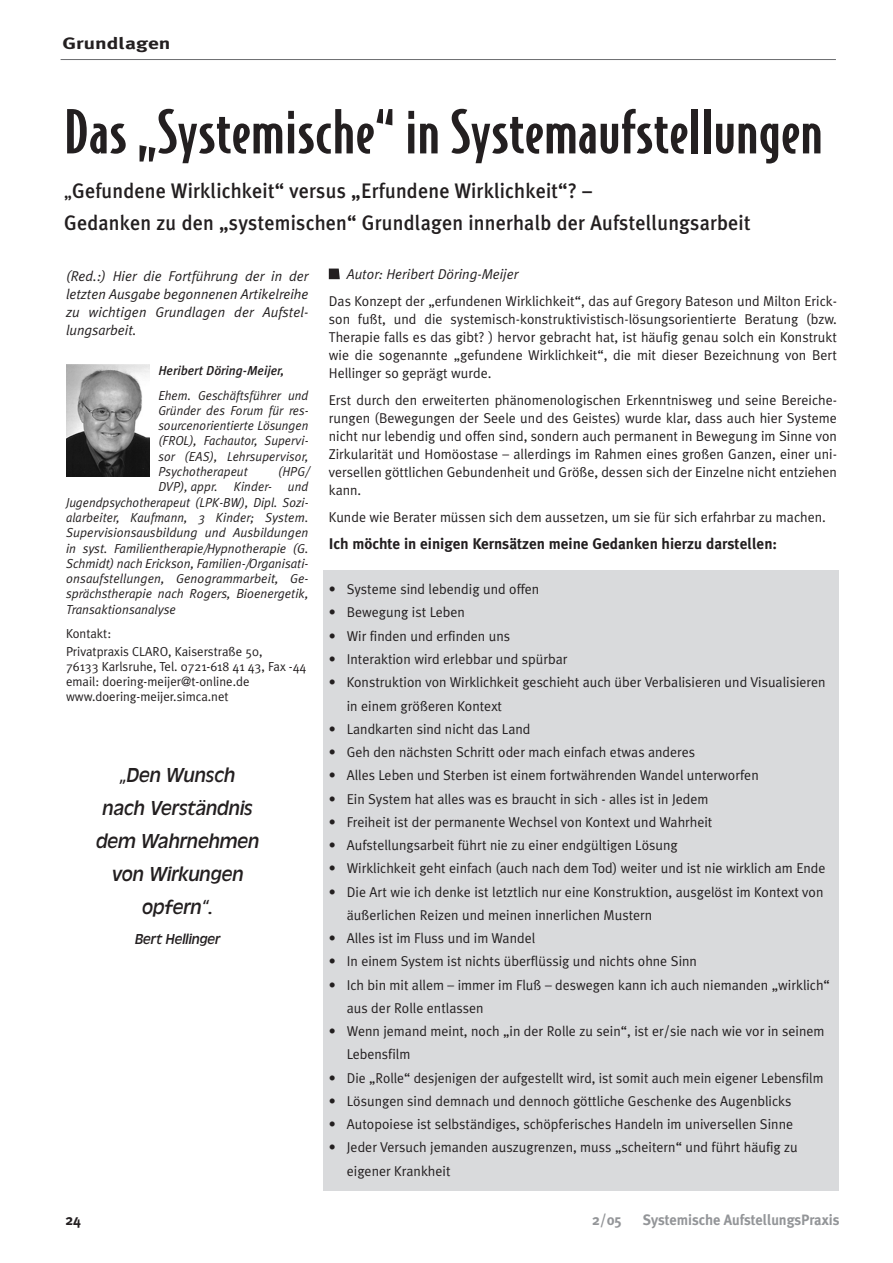
<style>
.page{position:relative;width:893px;height:1263px;background:#fff}
.page>*{position:absolute;margin:0;border:0;box-sizing:border-box;transform-origin:0 0}
.t1{font:500 57.45px "Bodega Sans";letter-spacing:.01em;color:#231f20;scale:1.1 1}
.t2{font:500 21px/31.5px "Meta Plus";letter-spacing:.01em;color:#231f20;scale:.95 1}
.t3{font:italic 21px/33px "Antique Olive T";color:#231f20;text-align:center}
.t4{font:700 16.5px "Meta Plus";color:#231f20;scale:1.3 1}
.t5{font:700 15.45px "Meta Plus";color:#231f20}
.t6{font:700 15px "Meta Plus";letter-spacing:-.005em;color:#939598;scale:.96 1}
.t7{font:italic 15px "Antique Olive T";color:#231f20}
.t8{font:700 15px "Meta Plus";color:#231f20;scale:.96 1}
.t9{font:14.25px/18px "Meta Plus Normal";color:#231f20}
.t10{font:italic 14.25px/18px "Meta Plus Normal";color:#231f20;text-align:justify}
.t11{font:italic 13.05px/15.3px "Meta Plus Normal";color:#231f20;text-align:justify;scale:.95 1}
.t12{font:italic 13.05px "Meta Plus Normal";color:#231f20}
.t13{font:13.05px/15px "Meta Plus Normal";color:#231f20}
.t14{font:italic 500 13.05px "Meta Plus";color:#231f20}
.s1{font-size:17.25px}
</style>
<div class="page">
<div style="left:323px;top:570px;width:516px;height:621px;background:#d9dadc"></div>
<hr style="left:61px;top:59px;width:775px;height:1px;background:#6c6d70">
<svg style="left:329px;top:269px;width:11px;height:10px"></svg>
<img style="left:67px;top:364px;width:83px;height:112px">
<p class="t4" style="left:62px;top:33px;width:85px">Grundlagen</p>
<h1 class="t1" style="left:64px;top:97px;width:691px">Das „Systemische“ in Systemaufstellungen</h1>
<h2 class="t2" style="left:64px;top:175px;width:724px"><span class="s1">„</span>Gefundene Wirklichkeit“ versus „Erfundene Wirklichkeit“? –<br>Gedanken zu den „systemischen“ Grundlagen innerhalb der Aufstellungsarbeit</h2>
<p class="t10" style="left:66px;top:267px;width:244px">(Red.:) Hier die Fortführung der in der letzten Ausgabe begonnenen Artikelreihe zu wichtigen Grundlagen der Aufstel&shy;lungsarbeit.</p>
<p class="t14" style="left:158px;top:363px;width:127px">Heribert Döring-Meijer,</p>
<p class="t11" style="left:158px;top:387px;width:159px">Ehem. Geschäftsführer und Gründer des Forum für res&shy;sourcenorientierte Lösungen (FROL), Fachautor, Supervi&shy;sor (EAS), Lehrsupervisor, Psychotherapeut</p>
<p class="t10" style="left:347px;top:265px;width:173px">Autor: Heribert Döring-Meijer</p>
<p class="t9" style="left:329px;top:292px;width:510px;text-align:justify">Das Konzept der „erfundenen Wirklichkeit“, das auf Gregory Bateson und Milton Erick&shy;son fußt, und die systemisch-konstruktivistisch-lösungsorientierte Beratung (bzw.<br>Therapie falls es das gibt? ) hervor gebracht hat, ist häufig genau solch ein Konstrukt wie die sogenannte „gefundene Wirklichkeit“, die mit dieser Bezeichnung von Bert Hellinger so geprägt wurde.</p>
<p class="t9" style="left:329px;top:391px;width:510px;text-align:justify">Erst durch den erweiterten phänomenologischen Erkenntnisweg und seine Bereiche&shy;rungen (Bewegungen der Seele und des Geistes) wurde klar, dass auch hier Systeme nicht nur lebendig und offen sind, sondern auch permanent in Bewegung im Sinne von Zirkularität und Homöostase – allerdings im Rahmen eines großen Ganzen, einer uni&shy;versellen göttlichen Gebundenheit und Größe, dessen sich der Einzelne nicht entziehen kann.</p>
<p class="t9" style="left:329px;top:508px;width:499px">Kunde wie Berater müssen sich dem aussetzen, um sie für sich erfahrbar zu machen.</p>
<p class="t5" style="left:329px;top:535px;width:450px">Ich möchte in einigen Kernsätzen meine Gedanken hierzu darstellen:</p>
<p class="t9" style="left:329px;top:580px;width:212px">• Systeme sind lebendig und offen</p>
<p class="t9" style="left:329px;top:603px;width:138px">• Bewegung ist Leben</p>
<p class="t9" style="left:329px;top:627px;width:183px">• Wir finden und erfinden uns</p>
<p class="t9" style="left:329px;top:650px;width:240px">• Interaktion wird erlebbar und spürbar</p>
<p class="t9" style="left:347px;top:670px;width:480px;line-height:23.2px;text-indent:-18px">• Konstruktion von Wirklichkeit geschieht auch über Verbalisieren und Visualisieren in einem größeren Kontext</p>
<p class="t9" style="left:329px;top:720px;width:203px">• Landkarten sind nicht das Land</p>
<p class="t9" style="left:329px;top:743px;width:368px">• Geh den nächsten Schritt oder mach einfach etwas anderes</p>
<p class="t9" style="left:329px;top:766px;width:431px">• Alles Leben und Sterben ist einem fortwährenden Wandel unterworfen</p>
<p class="t9" style="left:329px;top:789px;width:381px">• Ein System hat alles was es braucht in sich - alles ist in Jedem</p>
<p class="t9" style="left:329px;top:813px;width:385px">• Freiheit ist der permanente Wechsel von Kontext und Wahrheit</p>
<p class="t9" style="left:329px;top:836px;width:350px">• Aufstellungsarbeit führt nie zu einer endgültigen Lösung</p>
<p class="t9" style="left:329px;top:859px;width:498px">• Wirklichkeit geht einfach (auch nach dem Tod) weiter und ist nie wirklich am Ende</p>
<p class="t9" style="left:347px;top:880px;width:478px;line-height:23.2px;text-indent:-18px">• Die Art wie ich denke ist letztlich nur eine Konstruktion, ausgelöst im Kontext von äußerlichen Reizen und meinen innerlichen Mustern</p>
<p class="t9" style="left:329px;top:929px;width:208px">• Alles ist im Fluss und im Wandel</p>
<p class="t9" style="left:329px;top:952px;width:370px">• In einem System ist nichts überflüssig und nichts ohne Sinn</p>
<p class="t9" style="left:347px;top:973px;width:485px;line-height:23.2px;text-indent:-18px">• Ich bin mit allem – immer im Fluß – deswegen kann ich auch niemanden „wirklich“ aus der Rolle entlassen</p>
<p class="t9" style="left:347px;top:1019px;width:479px;line-height:23.2px;text-indent:-18px">• Wenn jemand meint, noch „in der Rolle zu sein“, ist er/sie nach wie vor in seinem<br>Lebensfilm</p>
<p class="t9" style="left:329px;top:1068px;width:496px">• Die „Rolle“ desjenigen der aufgestellt wird, ist somit auch mein eigener Lebensfilm</p>
<p class="t9" style="left:329px;top:1092px;width:464px">• Lösungen sind demnach und dennoch göttliche Geschenke des Augenblicks</p>
<p class="t9" style="left:329px;top:1115px;width:466px">• Autopoiese ist selbständiges, schöpferisches Handeln im universellen Sinne</p>
<p class="t9" style="left:347px;top:1135px;width:453px;line-height:23.2px;text-indent:-18px">• Jeder Versuch jemanden auszugrenzen, muss „scheitern“ und führt häufig zu eigener Krankheit</p>
<p class="t11" style="left:278px;top:464px;width:33px">(HPG/</p>
<p class="t11" style="left:158px;top:479px;width:159px">DVP), appr. Kinder- und</p>
<p class="t11" style="left:66px;top:494px;width:257px">Jugendpsychotherapeut (LPK-BW), Dipl. Sozi-</p>
<p class="t11" style="left:66px;top:510px;width:257px">alarbeiter, Kaufmann, 3 Kinder; System.</p>
<p class="t12" style="left:66px;top:525px;width:244px">Supervisionsausbildung und Ausbildungen</p>
<p class="t12" style="left:66px;top:540px;width:244px">in syst. Familientherapie/Hypnotherapie (G.</p>
<p class="t12" style="left:66px;top:556px;width:244px">Schmidt) nach Erickson, Familien-/Organisati-</p>
<p class="t12" style="left:66px;top:571px;width:244px">onsaufstellungen, Genogrammarbeit, Ge-</p>
<p class="t12" style="left:66px;top:586px;width:244px">sprächstherapie nach Rogers, Bioenergetik,</p>
<p class="t12" style="left:66px;top:602px;width:111px">Transaktionsanalyse</p>
<p class="t13" style="left:66px;top:624px;width:198px;line-height:18px">Kontakt:<br>Privatpraxis CLARO, Kaiserstraße 50,</p>
<p class="t13" style="left:66px;top:659px;width:242px">76133 Karlsruhe, Tel. 0721-618 41 43, Fax -44 email: doering-meijer@t-online.de www.doering-meijer.simca.net</p>
<h2 class="t3" style="left:96px;top:758px;width:165px">„Den Wunsch<br>nach Verständnis dem Wahrnehmen von Wirkungen opfern“.</h2>
<p class="t7" style="left:135px;top:930px;width:87px">Bert Hellinger</p>
<p class="t8" style="left:66px;top:1211px;width:18px">24</p>
<p class="t6" style="left:592px;top:1211px;width:259px">2/05 Systemische AufstellungsPraxis</p>
</div>
